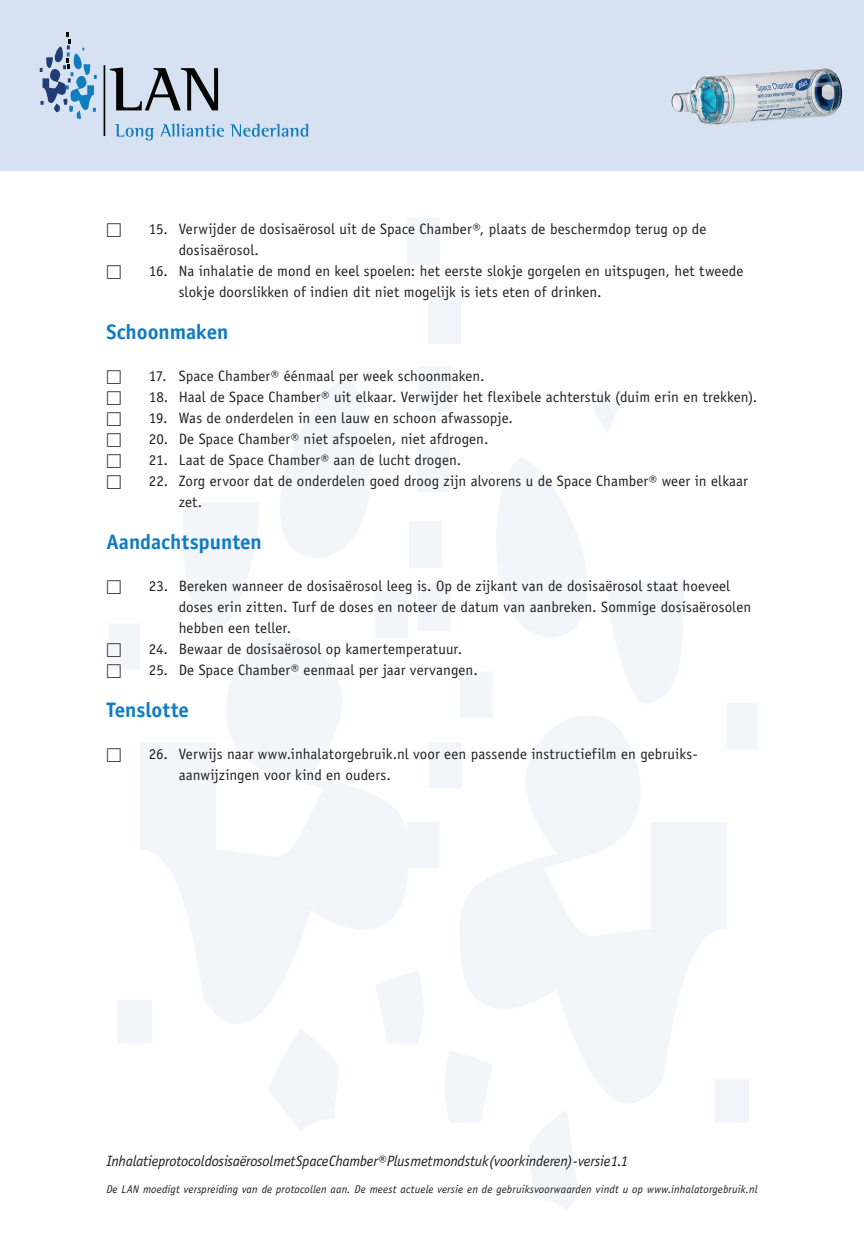
<style>
.page{position:relative;width:864px;height:1234px;background:#fff}
.page>*{position:absolute;margin:0;border:0;box-sizing:border-box;transform-origin:0 0}
.t1{font:700 21px "Officina Sans Std";color:#107bc1}
.t2{font:15px/21px "Officina Sans Std";letter-spacing:.005em;color:#231f20}
.t3{font:italic 15px "Officina Sans Std";letter-spacing:-.015em;color:#231f20}
.t4{font:15px "Universal Std Newswith Comm Pi";color:#231f20}
.t5{font:italic 11.25px "Officina Sans Std";letter-spacing:.01em;color:#231f20}
</style>
<div class="page">
<svg style="left:109px;top:367px;width:342px;height:763px"></svg>
<svg style="left:406px;top:387px;width:351px;height:823px"></svg>
<div style="left:407px;top:218px;width:33px;height:46px;background:#f2f5fa"></div>
<div style="left:418px;top:584px;width:32px;height:46px;background:#f2f5fa"></div>
<div style="left:428px;top:297px;width:33px;height:46px;background:#f2f5fa"></div>
<div style="left:409px;top:521px;width:32px;height:46px;background:#f2f5fa"></div>
<div style="left:0;top:0;width:863px;height:170px;background:#d6e2f2"></div>
<hr style="left:103px;top:65px;width:2px;height:71px;background:#060704">
<svg style="left:110px;top:67px;width:108px;height:43px"></svg>
<svg style="left:115px;top:124px;width:39px;height:16px"></svg>
<svg style="left:160px;top:124px;width:64px;height:13px"></svg>
<svg style="left:230px;top:124px;width:78px;height:13px"></svg>
<svg style="left:40px;top:32px;width:57px;height:87px"></svg>
<img style="left:671px;top:68px;width:171px;height:57px">
<p class="t4" style="left:106px;top:222px;width:16px">☐</p>
<p class="t2" style="left:179px;top:218px;width:529px;text-indent:-30px">15. Verwijder de dosisaërosol uit de Space Chamber®, plaats de beschermdop terug op de dosisaërosol.</p>
<p class="t4" style="left:106px;top:264px;width:16px">☐</p>
<p class="t2" style="left:179px;top:260px;width:566px;text-indent:-30px">16. Na inhalatie de mond en keel spoelen: het eerste slokje gorgelen en uitspugen, het tweede slokje doorslikken of indien dit niet mogelijk is iets eten of drinken.</p>
<h1 class="t1" style="left:106px;top:318px;width:123px">Schoonmaken</h1>
<p class="t4" style="left:106px;top:369px;width:16px">☐</p>
<p class="t2" style="left:149px;top:365px;width:337px">17. Space Chamber® éénmaal per week schoonmaken.</p>
<p class="t4" style="left:106px;top:390px;width:16px">☐</p>
<p class="t2" style="left:149px;top:386px;width:609px">18. Haal de Space Chamber® uit elkaar. Verwijder het flexibele achterstuk (duim erin en trekken).</p>
<p class="t4" style="left:106px;top:411px;width:16px">☐</p>
<p class="t2" style="left:149px;top:407px;width:365px">19. Was de onderdelen in een lauw en schoon afwassopje.</p>
<p class="t4" style="left:106px;top:432px;width:16px">☐</p>
<p class="t2" style="left:149px;top:428px;width:341px">20. De Space Chamber® niet afspoelen, niet afdrogen.</p>
<p class="t4" style="left:106px;top:453px;width:16px">☐</p>
<p class="t2" style="left:149px;top:449px;width:314px">21. Laat de Space Chamber® aan de lucht drogen.</p>
<p class="t4" style="left:106px;top:474px;width:16px">☐</p>
<p class="t2" style="left:179px;top:470px;width:570px;text-indent:-30px">22. Zorg ervoor dat de onderdelen goed droog zijn alvorens u de Space Chamber® weer in elkaar zet.</p>
<h1 class="t1" style="left:106px;top:528px;width:157px">Aandachtspunten</h1>
<p class="t4" style="left:106px;top:579px;width:16px">☐</p>
<p class="t2" style="left:179px;top:575px;width:573px;text-indent:-30px">23. Bereken wanneer de dosisaërosol leeg is. Op de zijkant van de dosisaërosol staat hoeveel doses erin zitten. Turf de doses en noteer de datum van aanbreken. Sommige dosisaërosolen hebben een teller.</p>
<p class="t4" style="left:106px;top:642px;width:16px">☐</p>
<p class="t2" style="left:149px;top:638px;width:314px">24. Bewaar de dosisaërosol op kamertemperatuur.</p>
<p class="t4" style="left:106px;top:663px;width:16px">☐</p>
<p class="t2" style="left:149px;top:659px;width:330px">25. De Space Chamber® eenmaal per jaar vervangen.</p>
<h1 class="t1" style="left:106px;top:696px;width:84px">Tenslotte</h1>
<p class="t4" style="left:106px;top:747px;width:16px">☐</p>
<p class="t2" style="left:179px;top:743px;width:520px;text-indent:-30px">26. Verwijs naar www.inhalatorgebruik.nl voor een passende instructiefilm en gebruiks&shy;aanwijzingen voor kind en ouders.</p>
<p class="t3" style="left:106px;top:1151px;width:523px">Inhalatieprotocol dosisaërosol met Space Chamber® Plus met mondstuk (voor kinderen) - versie 1.1</p>
<p class="t5" style="left:106px;top:1182px;width:652px">De LAN moedigt verspreiding van de protocollen aan. De meest actuele versie en de gebruiksvoorwaarden vindt u op www.inhalatorgebruik.nl</p>
</div>
